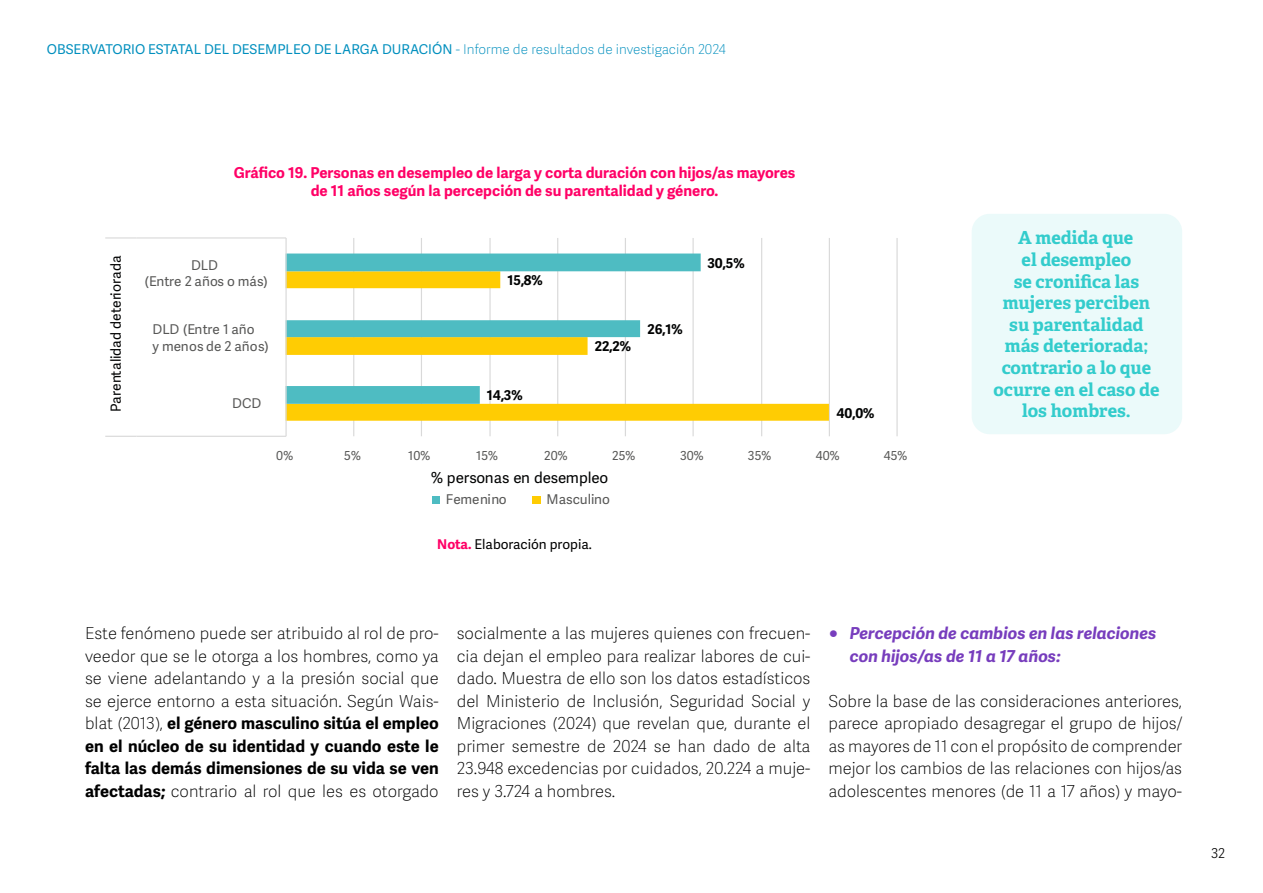
<style>
.page{position:relative;width:1263px;height:893px;background:#fff}
.page>*{position:absolute;margin:0;border:0;box-sizing:border-box;transform-origin:0 0}
.t1{font:700 18px/21.6px "Adelle";color:#3cc;text-align:center}
.t2{font:100 16.5px/22.5px "Adelle Sans";color:#000;text-align:justify}
.t3{font:italic 700 16.5px/22.5px "Adelle Sans";color:#773dbd}
.t4{font:15.15px "Adelle Sans";letter-spacing:-.015em;color:#010202}
.t5{font:700 15px/18px "Adelle Sans";color:#f06;text-align:center}
.t6{font:13.95px "Adelle Sans";letter-spacing:.005em;color:#010202}
.t7{font:13.5px "Adelle Sans";color:#008fbe}
.t8{font:13.5px/17.4px "Adelle Sans";letter-spacing:.005em;color:#575756}
.t9{font:700 13.5px "Adelle Sans";color:#010202}
.t10{font:13.5px "Adelle Sans";color:#000}
.t11{font:300 13.5px "Adelle Sans";color:#000}
.t12{font:12.45px "Adelle Sans";letter-spacing:.01em;color:#575756}
.s1{font-weight:100}
.s2{font-weight:700;color:#f06}
.s3{font-weight:700}
.s4{font-weight:100;font-style:normal}
</style>
<div class="page">
<div style="left:972px;top:214px;width:210px;height:220px;background:#ebfafa;border-radius:18px"></div>
<hr style="left:896px;top:238px;width:2px;height:198px;background:#d9d9d9">
<hr style="left:829px;top:238px;width:1px;height:198px;background:#d9d9d9">
<hr style="left:761px;top:238px;width:1px;height:198px;background:#d9d9d9">
<hr style="left:692px;top:238px;width:2px;height:198px;background:#d9d9d9">
<hr style="left:625px;top:238px;width:1px;height:198px;background:#d9d9d9">
<hr style="left:557px;top:238px;width:1px;height:198px;background:#d9d9d9">
<hr style="left:489px;top:238px;width:2px;height:198px;background:#d9d9d9">
<hr style="left:421px;top:238px;width:1px;height:198px;background:#d9d9d9">
<hr style="left:353px;top:238px;width:1px;height:198px;background:#d9d9d9">
<svg style="left:287px;top:271px;width:542px;height:150px"></svg>
<svg style="left:287px;top:254px;width:414px;height:150px"></svg>
<hr style="left:285px;top:238px;width:2px;height:198px;background:#d9d9d9">
<hr style="left:136px;top:237px;width:150px;height:2px;background:#d9d9d9">
<hr style="left:136px;top:436px;width:150px;height:1px;background:#d9d9d9">
<hr style="left:105px;top:237px;width:31px;height:2px;background:#d9d9d9">
<hr style="left:105px;top:436px;width:31px;height:1px;background:#d9d9d9">
<div style="left:433px;top:497px;width:7px;height:7px;background:#4ebcc2"></div>
<div style="left:532px;top:497px;width:8px;height:7px;background:#ffcc03"></div>
<p class="t7" style="left:47px;top:41px;width:680px">OBSERVATORIO ESTATAL DEL DESEMPLEO DE LARGA DURACIÓN <span class="s1">- Informe de resultados de investigación 2024</span></p>
<p class="t6" style="left:108px;top:412px;width:158px;rotate:-90deg">Parentalidad deteriorada</p>
<p class="t5" style="left:234px;top:164px;width:563px">Gráfico 19. Personas en desempleo de larga y corta duración con hijos/as mayores de 11 años según la percepción de su parentalidad y género.</p>
<p class="t8" style="left:145px;top:257px;width:125px;line-height:16.2px;text-align:center">DLD<br>(Entre 2 años o más)</p>
<p class="t8" style="left:153px;top:320px;width:118px">DLD (Entre 1 año<br>y menos de 2 años)</p>
<p class="t9" style="left:507px;top:272px;width:37px">15,8%</p>
<p class="t9" style="left:595px;top:338px;width:38px">22,2%</p>
<p class="t9" style="left:647px;top:321px;width:37px">26,1%</p>
<p class="t9" style="left:707px;top:255px;width:39px">30,5%</p>
<p class="t8" style="left:232px;top:395px;width:31px">DCD</p>
<p class="t9" style="left:487px;top:387px;width:37px">14,3%</p>
<p class="t9" style="left:836px;top:405px;width:40px">40,0%</p>
<p class="t12" style="left:276px;top:448px;width:19px">0%</p>
<p class="t12" style="left:344px;top:448px;width:18px">5%</p>
<p class="t12" style="left:408px;top:448px;width:24px">10%</p>
<p class="t12" style="left:476px;top:448px;width:23px">15%</p>
<p class="t12" style="left:544px;top:448px;width:25px">20%</p>
<p class="t12" style="left:612px;top:448px;width:25px">25%</p>
<p class="t12" style="left:680px;top:448px;width:25px">30%</p>
<p class="t12" style="left:748px;top:448px;width:25px">35%</p>
<p class="t12" style="left:816px;top:448px;width:25px">40%</p>
<p class="t12" style="left:884px;top:448px;width:25px">45%</p>
<p class="t4" style="left:431px;top:469px;width:178px">% personas en desempleo</p>
<p class="t8" style="left:446px;top:491px;width:62px">Femenino</p>
<p class="t8" style="left:546px;top:491px;width:65px">Masculino</p>
<p class="t10" style="left:437px;top:536px;width:156px"><span class="s2">Nota.</span> Elaboración propia.</p>
<p class="t1" style="left:993px;top:227px;width:167px">A medida que<br>el desempleo<br>se cronifica las mujeres perciben su parentalidad más deteriorada; contrario a lo que ocurre en el caso de los hombres.</p>
<p class="t2" style="left:85px;top:622px;width:355px">Este fenómeno puede ser atribuido al rol de pro&shy;veedor que se le otorga a los hombres, como ya se viene adelantando y a la presión social que se ejerce entorno a esta situación. Según Wais&shy;blat (2013), <span class="s3">el género masculino sitúa el empleo en el núcleo de su identidad y cuando este le falta las demás dimensiones de su vida se ven afectadas;</span> contrario al rol que les es otorgado</p>
<p class="t2" style="left:457px;top:622px;width:355px">socialmente a las mujeres quienes con frecuen&shy;cia dejan el empleo para realizar labores de cui&shy;dado. Muestra de ello son los datos estadísticos del Ministerio de Inclusión, Seguridad Social y Migraciones (2024) que revelan que, durante el primer semestre de 2024 se han dado de alta 23.948 excedencias por cuidados, 20.224 a muje&shy;res y 3.724 a hombres.</p>
<p class="t3" style="left:850px;top:622px;width:308px;text-indent:-21px"><span class="s4">●</span> Percepción de cambios en las relaciones con hijos/as de 11 a 17 años:</p>
<p class="t2" style="left:828px;top:690px;width:355px">Sobre la base de las consideraciones anteriores, parece apropiado desagregar el grupo de hijos/ as mayores de 11 con el propósito de comprender mejor los cambios de las relaciones con hijos/as adolescentes menores (de 11 a 17 años) y mayo-</p>
<p class="t11" style="left:1211px;top:845px;width:15px">32</p>
</div>
